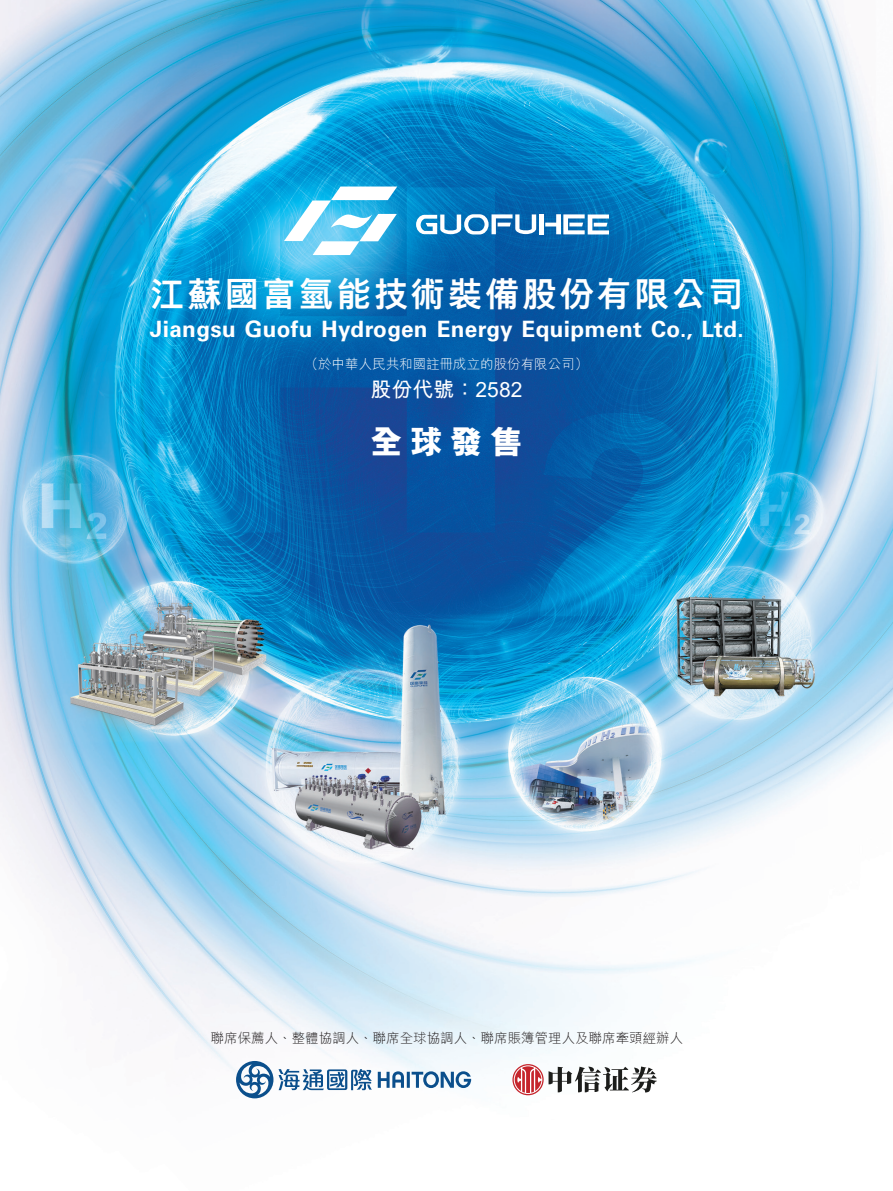
<style>
.page{position:relative;width:893px;height:1191px;background:#fff}
.page>*{position:absolute;margin:0;border:0;box-sizing:border-box;transform-origin:0 0}
.t1{font:800 34.5px "M Hei HK";letter-spacing:.08em;color:#fff}
.t2{font:800 33px "M Hei HK";color:#fff}
.t3{font:700 22.5px "Univers LT Std";letter-spacing:.015em;color:#fff}
.t4{font:700 21px "M Hei HK";color:#fff}
.t5{font:300 13.5px "M Hei HK";color:#231f20}
.t6{font:300 13.5px "M Hei HK";color:#fff}
</style>
<div class="page">
<img style="left:0;top:0;width:893px;height:1099px">
<svg style="left:512px;top:1064px;width:145px;height:31px"></svg>
<svg style="left:378px;top:1071px;width:26px;height:16px"></svg>
<hr style="left:407px;top:1071px;width:3px;height:16px;background:#0b4f8c">
<svg style="left:412px;top:1071px;width:59px;height:17px"></svg>
<svg style="left:279px;top:1069px;width:93px;height:21px"></svg>
<svg style="left:236px;top:1061px;width:37px;height:37px"></svg>
<div style="left:539px;top:214px;width:5px;height:20px;background:#fff"></div>
<svg style="left:545px;top:214px;width:64px;height:20px"></svg>
<svg style="left:416px;top:214px;width:120px;height:20px"></svg>
<svg style="left:284px;top:186px;width:113px;height:69px"></svg>
<h1 class="t1" style="left:150px;top:277px;width:595px">江蘇國富氫能技術裝備股份有限公司</h1>
<p class="t3" style="left:150px;top:316px;width:595px">Jiangsu Guofu Hydrogen Energy Equipment Co., Ltd.</p>
<p class="t6" style="left:305px;top:357px;width:285px">（於中華人民共和國註冊成立的股份有限公司）</p>
<p class="t4" style="left:371px;top:374px;width:153px">股份代號：2582</p>
<h2 class="t2" style="left:370px;top:420px;width:154px">全球發售</h2>
<p class="t5" style="left:211px;top:1031px;width:474px">聯席保薦人、整體協調人、聯席全球協調人、聯席賬簿管理人及聯席牽頭經辦人</p>
</div>
